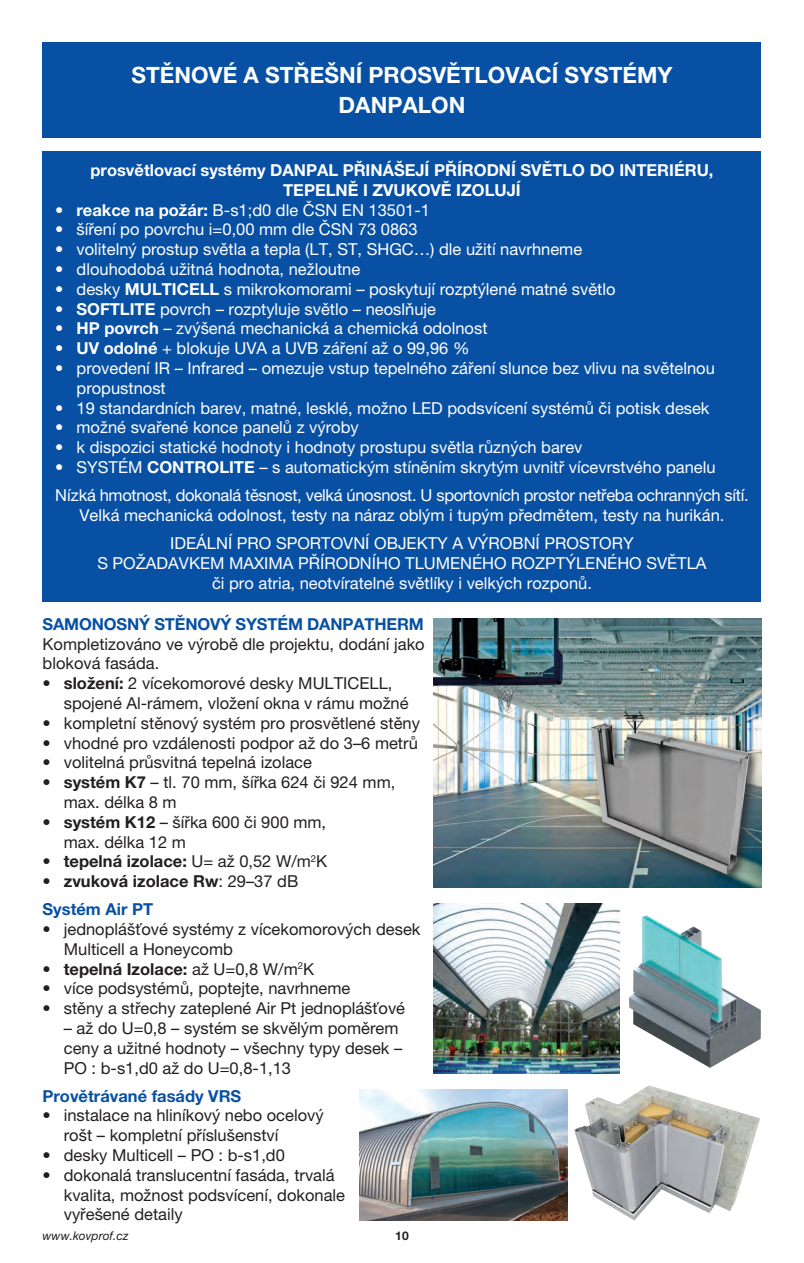
<style>
.page{position:relative;width:804px;height:1263px;background:#fff}
.page>*{position:absolute;margin:0;border:0;box-sizing:border-box;transform-origin:0 0}
.t1{font:700 22.5px/30px "Helvetica Neue LT Pro";color:#fff;text-align:center}
.t2{font:16.5px/19.8px "Helvetica Neue LT Pro";color:#fff;text-align:center}
.t3{font:16.5px/19.8px "Helvetica Neue LT Pro";color:#231f20}
.t4{font:16.5px/28.3px "Helvetica Neue LT Pro";letter-spacing:-.02em;color:#fff}
.t5{font:700 16.5px/19.8px "Helvetica Neue LT Pro";color:#fff;text-align:center}
.t6{font:700 16.5px "Helvetica Neue LT Pro";color:#231f20}
.t7{font:700 16.5px "Helvetica Neue LT Pro";letter-spacing:-.01em;color:#0850a3}
.t8{font:italic 12px "Helvetica Neue LT Pro";color:#231f20}
.t9{font:700 12px "Helvetica Neue LT Pro";color:#231f20}
.s1{font-weight:700}
.s2{font-weight:400}
</style>
<div class="page">
<hr style="left:803px;top:1184px;width:1px;height:79px;background:#0850a3">
<img style="left:433px;top:618px;width:328px;height:269px">
<div style="left:43px;top:43px;width:718px;height:95px;background:#0850a3"></div>
<div style="left:43px;top:151px;width:718px;height:451px;background:#0850a3"></div>
<img style="left:629px;top:915px;width:132px;height:152px">
<img style="left:433px;top:903px;width:187px;height:171px">
<img style="left:574px;top:1085px;width:186px;height:135px">
<img style="left:359px;top:1090px;width:208px;height:130px">
<div style="left:588px;top:719px;width:173px;height:166px;background:#231f20;opacity:.75"></div>
<img style="left:591px;top:723px;width:159px;height:151px">
<h1 class="t1" style="left:131px;top:60px;width:542px">STĚNOVÉ A STŘEŠNÍ PROSVĚTLOVACÍ SYSTÉMY<br>DANPALON</h1>
<p class="t5" style="left:90px;top:160px;width:624px">prosvětlovací systémy DANPAL PŘINÁŠEJÍ PŘÍRODNÍ SVĚTLO DO INTERIÉRU,<br>TEPELNĚ I ZVUKOVĚ IZOLUJÍ</p>
<p class="t2" style="left:55px;top:200px;width:376px"><span class="s1">• reakce na požár:</span> B-s1;d0 dle ČSN EN 13501-1</p>
<p class="t2" style="left:55px;top:219px;width:364px">• šíření po povrchu i=0,00 mm dle ČSN 73 0863</p>
<p class="t2" style="left:55px;top:239px;width:528px">• volitelný prostup světla a tepla (LT, ST, SHGC…) dle užití navrhneme</p>
<p class="t2" style="left:55px;top:259px;width:306px">• dlouhodobá užitná hodnota, nežloutne</p>
<p class="t2" style="left:55px;top:279px;width:562px">• desky <span class="s1">MULTICELL</span> s mikrokomorami – poskytují rozptýlené matné světlo</p>
<p class="t2" style="left:55px;top:299px;width:382px"><span class="s1">• SOFTLITE</span> povrch – rozptyluje světlo – neoslňuje</p>
<p class="t2" style="left:55px;top:318px;width:434px"><span class="s1">• HP povrch</span> – zvýšená mechanická a chemická odolnost</p>
<p class="t2" style="left:55px;top:338px;width:416px"><span class="s1">• UV odolné</span> + blokuje UVA a UVB záření až o 99,96 %</p>
<p class="t2" style="left:77px;top:358px;width:640px;text-align:left;text-indent:-21px">• provedení IR – Infrared – omezuje vstup tepelného záření slunce bez vlivu na světelnou propustnost</p>
<p class="t2" style="left:55px;top:398px;width:655px">• 19 standardních barev, matné, lesklé, možno LED podsvícení systémů či potisk desek</p>
<p class="t2" style="left:55px;top:417px;width:305px">• možné svařené konce panelů z výroby</p>
<p class="t2" style="left:55px;top:437px;width:529px">• k dispozici statické hodnoty i hodnoty prostupu světla různých barev</p>
<p class="t4" style="left:55px;top:453px;width:695px">• SYSTÉM <span class="s1">CONTROLITE</span> – s automatickým stíněním skrytým uvnitř vícevrstvého panelu<br>Nízká hmotnost, dokonalá těsnost, velká únosnost. U sportovních prostor netřeba ochranných sítí.</p>
<p class="t2" style="left:79px;top:501px;width:646px;line-height:28.3px">Velká mechanická odolnost, testy na náraz oblým i tupým předmětem, testy na hurikán.<br>IDEÁLNÍ PRO SPORTOVNÍ OBJEKTY A VÝROBNÍ PROSTORY</p>
<p class="t2" style="left:97px;top:553px;width:611px">S POŽADAVKEM MAXIMA PŘÍRODNÍHO TLUMENÉHO ROZPTÝLENÉHO SVĚTLA či pro atria, neotvíratelné světlíky i velkých rozponů.</p>
<p class="t7" style="left:43px;top:614px;width:383px">SAMONOSNÝ STĚNOVÝ SYSTÉM DANPATHERM</p>
<p class="t3" style="left:43px;top:634px;width:384px">Kompletizováno ve výrobě dle projektu, dodání jako bloková fasáda.</p>
<p class="t3" style="left:64px;top:673px;width:346px;text-indent:-21px"><span class="s1">• složení:</span> 2 vícekomorové desky MULTICELL, spojené Al-rámem, vložení okna v rámu možné</p>
<p class="t3" style="left:43px;top:713px;width:379px">• kompletní stěnový systém pro prosvětlené stěny</p>
<p class="t3" style="left:43px;top:733px;width:377px">• vhodné pro vzdálenosti podpor až do 3–6 metrů</p>
<p class="t3" style="left:43px;top:752px;width:271px">• volitelná průsvitná tepelná izolace</p>
<p class="t3" style="left:64px;top:772px;width:333px;text-indent:-21px"><span class="s1">• systém K7</span> – tl. 70 mm, šířka 624 či 924 mm, max. délka 8 m</p>
<p class="t3" style="left:64px;top:812px;width:264px;text-indent:-21px"><span class="s1">• systém K12</span> – šířka 600 či 900 mm, max. délka 12 m</p>
<p class="t6" style="left:43px;top:851px;width:286px">• tepelná izolace: <span class="s2">U= až 0,52 W/m</span><sup>2</sup><span class="s2">K</span></p>
<p class="t6" style="left:43px;top:871px;width:257px">• zvuková izolace Rw<span class="s2">: 29–37 dB</span></p>
<p class="t7" style="left:43px;top:899px;width:112px">Systém Air PT</p>
<p class="t3" style="left:64px;top:919px;width:358px;text-indent:-21px">• jednoplášťové systémy z vícekomorových desek<br>Multicell a Honeycomb</p>
<p class="t6" style="left:43px;top:958px;width:273px">• tepelná Izolace: <span class="s2">až U=0,8 W/m</span><sup>2</sup><span class="s2">K</span></p>
<p class="t3" style="left:43px;top:978px;width:309px">• více podsystémů, poptejte, navrhneme</p>
<p class="t3" style="left:43px;top:998px;width:364px">• stěny a střechy zateplené Air Pt jednoplášťové</p>
<p class="t3" style="left:64px;top:1018px;width:340px">– až do U=0,8 – systém se skvělým poměrem ceny a užitné hodnoty – všechny typy desek –<br>PO : b-s1,d0 až do U=0,8-1,13</p>
<p class="t7" style="left:43px;top:1085px;width:200px">Provětrávané fasády VRS</p>
<p class="t3" style="left:64px;top:1105px;width:261px;text-indent:-21px">• instalace na hliníkový nebo ocelový rošt – kompletní příslušenství</p>
<p class="t3" style="left:43px;top:1145px;width:244px">• desky Multicell – PO : b-s1,d0</p>
<p class="t3" style="left:64px;top:1165px;width:283px;text-indent:-21px">• dokonalá translucentní fasáda, trvalá kvalita, možnost podsvícení, dokonale vyřešené detaily</p>
<p class="t8" style="left:43px;top:1228px;width:87px">www.kovprof.cz</p>
<p class="t9" style="left:395px;top:1228px;width:15px">10</p>
</div>
